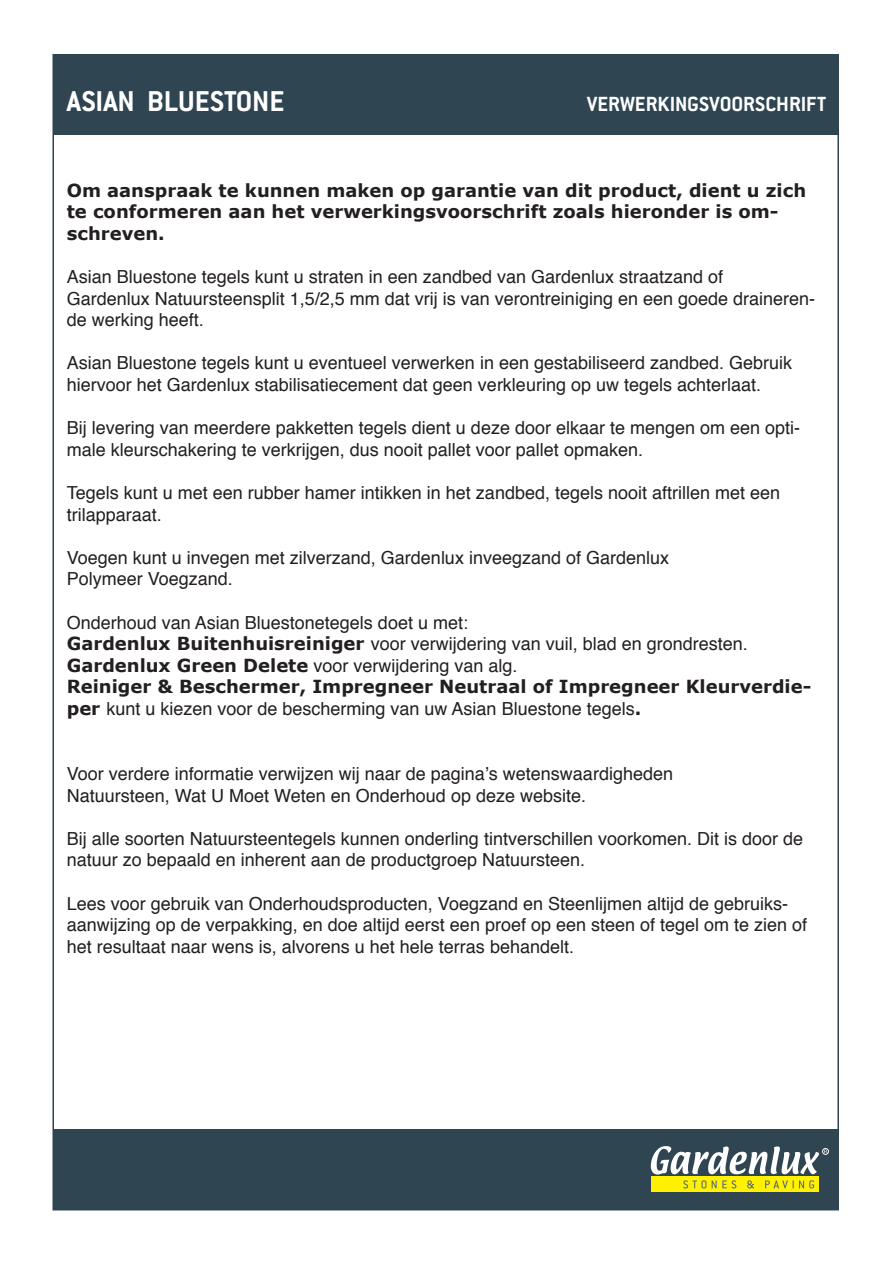
<style>
.page{position:relative;width:893px;height:1263px;background:#fff}
.page>*{position:absolute;margin:0;border:0;box-sizing:border-box;transform-origin:0 0}
.Normaal{font:700 31.5px "Conduit ITC";color:#fff}
.Normaal-2{font:700 22.5px "Conduit ITC";color:#fff}
.t1{font:18px/21.6px "Helvetica";color:#231f20}
.t2{font:700 18px/21.6px "Verdana";color:#231f20}
.s1{font-family:"Verdana";font-weight:700}
.s2{font-family:"Helvetica";font-weight:400}
</style>
<div class="page">
<div style="left:54px;top:54px;width:785px;height:81px;background:#2f4552"></div>
<div style="left:54px;top:1129px;width:785px;height:81px;background:#2f4552"></div>
<div style="left:651px;top:1176px;width:168px;height:16px;background:#fff101"></div>
<svg style="left:683px;top:1180px;width:23px;height:8px"></svg>
<svg style="left:712px;top:1180px;width:24px;height:8px"></svg>
<svg style="left:747px;top:1180px;width:7px;height:8px"></svg>
<svg style="left:765px;top:1180px;width:49px;height:8px"></svg>
<div style="left:822px;top:1148px;width:7px;height:6px;border:1px solid #fff;border-radius:50%"></div>
<svg style="left:651px;top:1146px;width:176px;height:28px"></svg>
<p class="Normaal" style="left:67px;top:83px;width:219px">ASIAN BLUESTONE</p>
<p class="Normaal-2" style="left:587px;top:90px;width:240px">VERWERKINGSVOORSCHRIFT</p>
<p class="t2" style="left:67px;top:179px;width:741px">Om aanspraak te kunnen maken op garantie van dit product, dient u zich te conformeren aan het verwerkingsvoorschrift zoals hieronder is om&shy;schreven.</p>
<p class="t1" style="left:67px;top:265px;width:750px">Asian Bluestone tegels kunt u straten in een zandbed van Gardenlux straatzand of<br>Gardenlux Natuursteensplit 1,5/2,5 mm dat vrij is van verontreiniging en een goede draineren&shy;de werking heeft.</p>
<p class="t1" style="left:67px;top:352px;width:727px">Asian Bluestone tegels kunt u eventueel verwerken in een gestabiliseerd zandbed. Gebruik hiervoor het Gardenlux stabilisatiecement dat geen verkleuring op uw tegels achterlaat.</p>
<p class="t1" style="left:67px;top:417px;width:735px">Bij levering van meerdere pakketten tegels dient u deze door elkaar te mengen om een opti&shy;male kleurschakering te verkrijgen, dus nooit pallet voor pallet opmaken.</p>
<p class="t1" style="left:67px;top:481px;width:715px">Tegels kunt u met een rubber hamer intikken in het zandbed, tegels nooit aftrillen met een</p>
<p class="t1" style="left:67px;top:503px;width:97px">trilapparaat.</p>
<p class="t1" style="left:67px;top:546px;width:604px">Voegen kunt u invegen met zilverzand, Gardenlux inveegzand of Gardenlux</p>
<p class="t1" style="left:67px;top:568px;width:168px">Polymeer Voegzand.</p>
<p class="t1" style="left:67px;top:611px;width:403px">Onderhoud van Asian Bluestonetegels doet u met:</p>
<p class="t1" style="left:67px;top:633px;width:683px"><span class="s1">Gardenlux Buitenhuisreiniger</span> voor verwijdering van vuil, blad en grondresten.</p>
<p class="t1" style="left:67px;top:654px;width:452px"><span class="s1">Gardenlux Green Delete</span> voor verwijdering van alg.</p>
<p class="t2" style="left:67px;top:675px;width:746px">Reiniger &amp; Beschermer, Impregneer Neutraal of Impregneer Kleurverdie&shy;per <span class="s2">kunt u kiezen voor de bescherming van uw Asian Bluestone tegels</span>.</p>
<p class="t1" style="left:67px;top:762px;width:608px">Voor verdere informatie verwijzen wij naar de pagina’s wetenswaardigheden</p>
<p class="t1" style="left:67px;top:784px;width:521px">Natuursteen, Wat U Moet Weten en Onderhoud op deze website.</p>
<p class="t1" style="left:67px;top:827px;width:738px">Bij alle soorten Natuursteentegels kunnen onderling tintverschillen voorkomen. Dit is door de</p>
<p class="t1" style="left:67px;top:849px;width:520px">natuur zo bepaald en inherent aan de productgroep Natuursteen.</p>
<p class="t1" style="left:67px;top:892px;width:723px">Lees voor gebruik van Onderhoudsproducten, Voegzand en Steenlijmen altijd de gebruiks-</p>
<p class="t1" style="left:67px;top:913px;width:742px">aanwijzing op de verpakking, en doe altijd eerst een proef op een steen of tegel om te zien of het resultaat naar wens is, alvorens u het hele terras behandelt.</p>
</div>
